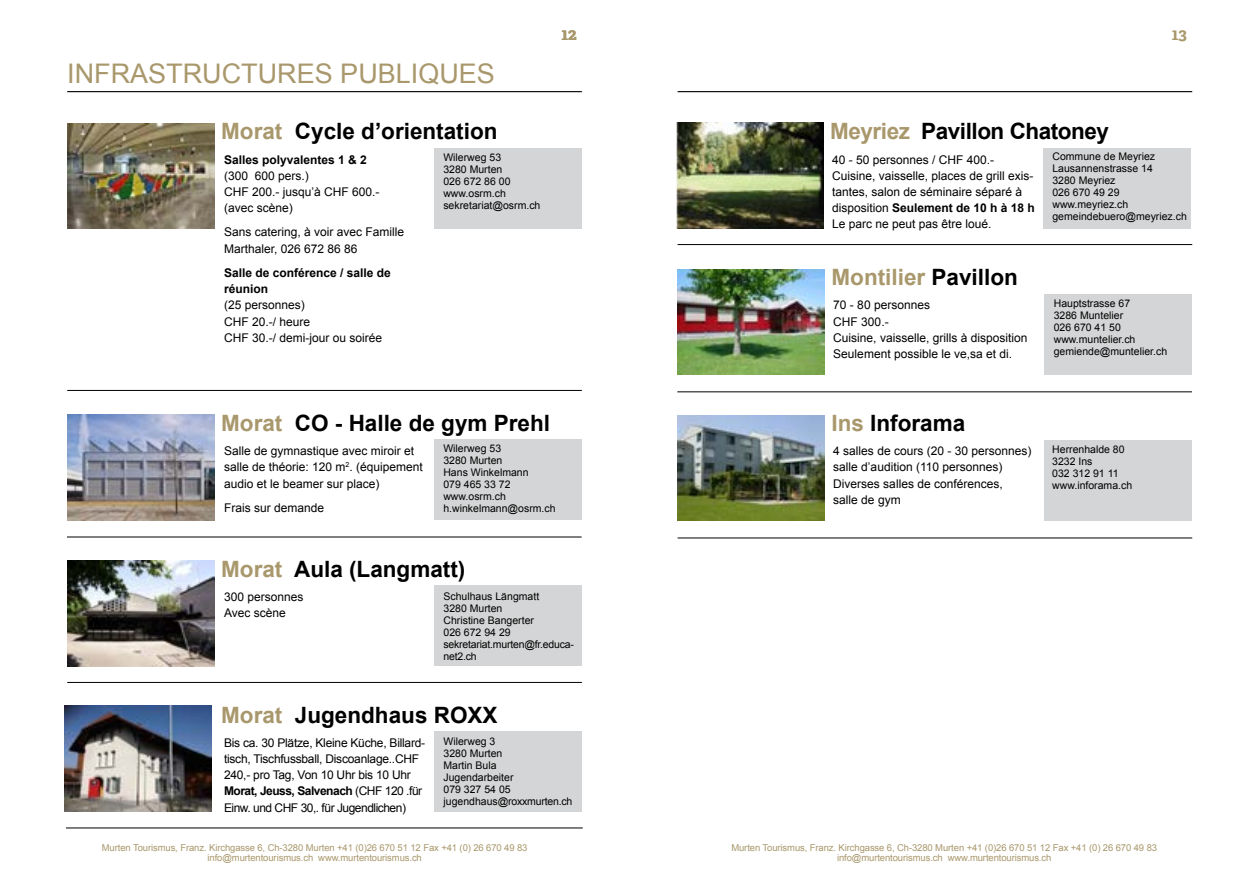
<style>
.page{position:relative;width:1259px;height:893px;background:#fff}
.page>*{position:absolute;margin:0;border:0;box-sizing:border-box;transform-origin:0 0}
.t1{font:27px "Arial";color:#a9986c}
.t2{font:700 22.5px "Arial";color:#000}
.t3{font:700 22.5px "Arial";letter-spacing:-.02em;color:#000}
.t4{font:700 22.5px "Arial";color:#a9986c}
.t5{font:700 16.5px "Adelle Basic";color:#a9986c}
.t6{font:12px/16.2px "Arial";color:#000}
.t7{font:12px/16.2px "Arial";letter-spacing:-.02em;color:#000}
.t8{font:700 12px/16.2px "Arial";color:#000}
.t9{font:10.5px/12px "Arial";color:#000}
.t10{font:9.45px/10.4px "Arial";letter-spacing:-.01em;color:#a9986c;text-align:center}
.s1{color:#a9986c}
.s2{font-weight:700}
.s3{color:#000}
</style>
<div class="page">
<div style="left:434px;top:148px;width:147px;height:81px;background:#d4d5d6"></div>
<div style="left:434px;top:439px;width:147px;height:81px;background:#d4d5d6"></div>
<div style="left:434px;top:585px;width:147px;height:81px;background:#d4d5d6"></div>
<div style="left:434px;top:731px;width:147px;height:80px;background:#d4d5d6"></div>
<hr style="left:677px;top:538px;width:515px;height:1px;background:#000">
<div style="left:1043px;top:148px;width:147px;height:81px;background:#d4d5d6"></div>
<div style="left:1045px;top:440px;width:147px;height:81px;background:#d4d5d6"></div>
<div style="left:1045px;top:294px;width:147px;height:81px;background:#d4d5d6"></div>
<img style="left:67px;top:415px;width:147px;height:105px">
<img style="left:67px;top:561px;width:147px;height:105px">
<img style="left:67px;top:123px;width:147px;height:105px">
<img style="left:65px;top:706px;width:147px;height:105px">
<img style="left:676px;top:123px;width:147px;height:106px">
<img style="left:677px;top:270px;width:147px;height:105px">
<img style="left:677px;top:415px;width:147px;height:106px">
<hr style="left:67px;top:91px;width:515px;height:1px;background:#000">
<hr style="left:677px;top:91px;width:515px;height:1px;background:#000">
<hr style="left:67px;top:390px;width:515px;height:1px;background:#000">
<hr style="left:67px;top:537px;width:514px;height:1px;background:#000">
<hr style="left:67px;top:682px;width:515px;height:1px;background:#000">
<hr style="left:66px;top:828px;width:517px;height:1px;background:#000">
<hr style="left:677px;top:244px;width:515px;height:1px;background:#000">
<hr style="left:677px;top:391px;width:515px;height:1px;background:#000">
<h1 class="t1" style="left:67px;top:55px;width:429px">INFRASTRUCTURES PUBLIQUES</h1>
<h2 class="t2" style="left:221px;top:116px;width:278px"><span class="s1">Morat</span> Cycle d’orientation</h2>
<p class="t8" style="left:224px;top:152px;width:144px">Salles polyvalentes 1 &amp; 2</p>
<p class="t6" style="left:224px;top:168px;width:157px">(300 600 pers.)<br>CHF 200.- jusqu’à CHF 600.- (avec scène)</p>
<p class="t6" style="left:224px;top:224px;width:182px">Sans catering, à voir avec Famille<br>Marthaler, 026 672 86 86</p>
<p class="t8" style="left:224px;top:265px;width:168px">Salle de conférence / salle de réunion</p>
<p class="t6" style="left:224px;top:297px;width:160px">(25 personnes)<br>CHF 20.-/ heure<br>CHF 30.-/ demi-jour ou soirée</p>
<p class="t9" style="left:443px;top:151px;width:99px">Wilerweg 53<br>3280 Murten<br>026 672 86 00 www.osrm.ch sekretariat@osrm.ch</p>
<h3 class="t5" style="left:561px;top:24px;width:17px">12</h3>
<h2 class="t2" style="left:221px;top:408px;width:330px"><span class="s1">Morat</span> CO - Halle de gym Prehl</h2>
<p class="t6" style="left:224px;top:443px;width:200px">Salle de gymnastique avec miroir et salle de théorie: 120 m<sup>2</sup>. (équipement audio et le beamer sur place)</p>
<p class="t6" style="left:224px;top:500px;width:102px">Frais sur demande</p>
<p class="t9" style="left:443px;top:443px;width:114px">Wilerweg 53<br>3280 Murten<br>Hans Winkelmann<br>079 465 33 72 www.osrm.ch h.winkelmann@osrm.ch</p>
<h2 class="t2" style="left:221px;top:554px;width:246px"><span class="s1">Morat</span> Aula (Langmatt)</h2>
<p class="t6" style="left:224px;top:589px;width:81px">300 personnes<br>Avec scène</p>
<p class="t9" style="left:443px;top:590px;width:132px">Schulhaus Längmatt<br>3280 Murten<br>Christine Bangerter<br>026 672 94 29 sekretariat.murten@fr.educa&shy;net2.ch</p>
<h2 class="t2" style="left:221px;top:700px;width:278px"><span class="s1">Morat</span> Jugendhaus ROXX</h2>
<p class="t7" style="left:224px;top:735px;width:203px">Bis ca. 30 Plätze, Kleine Küche, Billard&shy;tisch, Tischfussball, Discoanlage..CHF 240,- pro Tag, Von 10 Uhr bis 10 Uhr <span class="s2">Morat, Jeuss, Salvenach</span> (CHF 120 .für Einw. und CHF 30,. für Jugendlichen)</p>
<p class="t9" style="left:443px;top:736px;width:130px">Wilerweg 3<br>3280 Murten<br>Martin Bula<br>Jugendarbeiter<br>079 327 54 05 jugendhaus@roxxmurten.ch</p>
<h3 class="t5" style="left:1171px;top:24px;width:17px">13</h3>
<h2 class="t3" style="left:830px;top:116px;width:280px"><span class="s1">Meyriez</span> Pavillon Chatoney</h2>
<p class="t6" style="left:832px;top:151px;width:204px">40 - 50 personnes / CHF 400.- Cuisine, vaisselle, places de grill exis&shy;tantes, salon de séminaire séparé à disposition <span class="s2">Seulement de 10 h à 18 h </span>Le parc ne peut pas être loué.</p>
<p class="t9" style="left:1052px;top:150px;width:136px">Commune de Meyriez<br>Lausannenstrasse 14<br>3280 Meyriez<br>026 670 49 29 www.meyriez.ch gemeindebuero@meyriez.ch</p>
<h2 class="t4" style="left:831px;top:262px;width:188px">Montilier <span class="s3">Pavillon</span></h2>
<p class="t6" style="left:833px;top:297px;width:196px">70 - 80 personnes<br>CHF 300.-<br>Cuisine, vaisselle, grills à disposition<br>Seulement possible le ve,sa et di.</p>
<p class="t9" style="left:1053px;top:297px;width:115px">Hauptstrasse 67<br>3286 Muntelier<br>026 670 41 50 www.muntelier.ch gemiende@muntelier.ch</p>
<h2 class="t2" style="left:831px;top:408px;width:135px"><span class="s1">Ins</span> Inforama</h2>
<p class="t6" style="left:833px;top:443px;width:200px">4 salles de cours (20 - 30 personnes) salle d’audition (110 personnes)<br>Diverses salles de conférences,<br>salle de gym</p>
<p class="t9" style="left:1052px;top:443px;width:81px">Herrenhalde 80<br>3232 Ins<br>032 312 91 11 www.inforama.ch</p>
<p class="t10" style="left:102px;top:842px;width:427px">Murten Tourismus, Franz. Kirchgasse 6, Ch-3280 Murten +41 (0)26 670 51 12 Fax +41 (0) 26 670 49 83 info@murtentourismus.ch www.murtentourismus.ch</p>
<p class="t10" style="left:731px;top:842px;width:427px">Murten Tourismus, Franz. Kirchgasse 6, Ch-3280 Murten +41 (0)26 670 51 12 Fax +41 (0) 26 670 49 83 info@murtentourismus.ch www.murtentourismus.ch</p>
</div>
